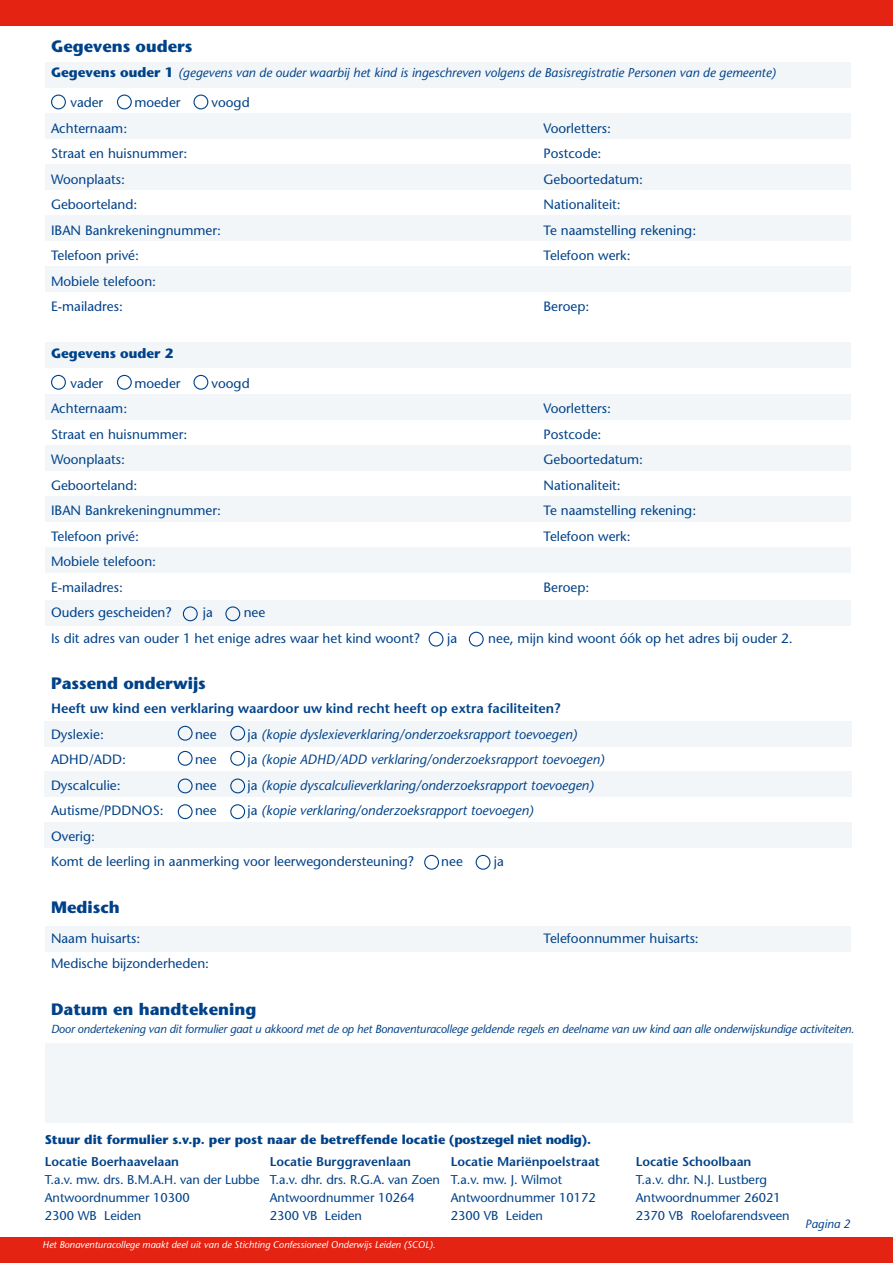
<style>
.page{position:relative;width:893px;height:1263px;background:#fff}
.page>*{position:absolute;margin:0;border:0;box-sizing:border-box;transform-origin:0 0}
.t1{font:700 16.5px "Stone Sans Std";color:#004289}
.t2{font:500 13.5px/25.5px "Stone Sans Std";color:#004289}
.t3{font:italic 500 13.5px "Stone Sans Std";color:#004289}
.t4{font:600 13.5px "Stone Sans Std";color:#004289}
.t5{font:700 13.5px "Stone Sans Std";color:#004289}
.t6{font:500 12.75px/18px "Stone Sans Std";color:#004289}
.t7{font:italic 500 12.75px "Stone Sans Std";color:#004289}
.t8{font:600 12.75px "Stone Sans Std";color:#004289}
.t9{font:700 12.75px "Stone Sans Std";color:#004289}
.t10{font:italic 12px "Stone Sans";color:#004289}
.t11{font:italic 500 11.7px "Stone Sans Std";letter-spacing:-.015em;color:#004289}
.t12{font:italic 9.75px "Stone Sans";color:#fff}
.s1{font-weight:700;font-style:normal;font-size:13.5px}
.s2{font-style:normal}
</style>
<div class="page">
<div style="left:45px;top:721px;width:807px;height:25px;background:#f2f6f9"></div>
<div style="left:45px;top:771px;width:807px;height:25px;background:#f2f6f9"></div>
<div style="left:45px;top:822px;width:807px;height:26px;background:#f2f6f9"></div>
<div style="left:424px;top:855px;width:15px;height:15px;border:1px solid #004289;border-radius:50%"></div>
<div style="left:178px;top:804px;width:15px;height:15px;border:1px solid #004289;border-radius:50%"></div>
<div style="left:178px;top:778px;width:15px;height:15px;border:1px solid #004289;border-radius:50%"></div>
<div style="left:178px;top:751px;width:15px;height:15px;border:1px solid #004289;border-radius:50%"></div>
<div style="left:178px;top:726px;width:15px;height:15px;border:1px solid #004289;border-radius:50%"></div>
<div style="left:476px;top:855px;width:14px;height:15px;border:1px solid #004289;border-radius:50%"></div>
<div style="left:230px;top:804px;width:15px;height:15px;border:1px solid #004289;border-radius:50%"></div>
<div style="left:230px;top:778px;width:15px;height:15px;border:1px solid #004289;border-radius:50%"></div>
<div style="left:230px;top:751px;width:15px;height:15px;border:1px solid #004289;border-radius:50%"></div>
<div style="left:230px;top:726px;width:15px;height:15px;border:1px solid #004289;border-radius:50%"></div>
<div style="left:45px;top:62px;width:805px;height:26px;background:#f2f6f9"></div>
<div style="left:45px;top:113px;width:805px;height:26px;background:#f2f6f9"></div>
<div style="left:45px;top:394px;width:805px;height:26px;background:#f2f6f9"></div>
<div style="left:45px;top:164px;width:805px;height:26px;background:#f2f6f9"></div>
<div style="left:45px;top:445px;width:805px;height:26px;background:#f2f6f9"></div>
<div style="left:45px;top:215px;width:805px;height:26px;background:#f2f6f9"></div>
<div style="left:45px;top:496px;width:805px;height:26px;background:#f2f6f9"></div>
<div style="left:45px;top:266px;width:805px;height:26px;background:#f2f6f9"></div>
<div style="left:45px;top:547px;width:805px;height:26px;background:#f2f6f9"></div>
<div style="left:45px;top:600px;width:805px;height:26px;background:#f2f6f9"></div>
<div style="left:45px;top:926px;width:805px;height:25px;background:#f2f6f9"></div>
<div style="left:45px;top:1043px;width:807px;height:80px;background:#f2f6f9"></div>
<div style="left:45px;top:342px;width:805px;height:25px;background:#f2f6f9"></div>
<div style="left:0;top:1237px;width:893px;height:26px;background:#e42313"></div>
<div style="left:0;top:0;width:893px;height:26px;background:#e42313"></div>
<div style="left:51px;top:95px;width:15px;height:14px;border:1px solid #004289;border-radius:50%"></div>
<div style="left:51px;top:375px;width:15px;height:15px;border:1px solid #004289;border-radius:50%"></div>
<div style="left:183px;top:606px;width:15px;height:15px;border:1px solid #004289;border-radius:50%"></div>
<div style="left:429px;top:632px;width:14px;height:15px;border:1px solid #004289;border-radius:50%"></div>
<div style="left:117px;top:95px;width:15px;height:14px;border:1px solid #004289;border-radius:50%"></div>
<div style="left:117px;top:375px;width:15px;height:15px;border:1px solid #004289;border-radius:50%"></div>
<div style="left:225px;top:606px;width:15px;height:15px;border:1px solid #004289;border-radius:50%"></div>
<div style="left:469px;top:632px;width:15px;height:15px;border:1px solid #004289;border-radius:50%"></div>
<div style="left:193px;top:95px;width:15px;height:14px;border:1px solid #004289;border-radius:50%"></div>
<div style="left:193px;top:375px;width:15px;height:15px;border:1px solid #004289;border-radius:50%"></div>
<p class="t1" style="left:51px;top:36px;width:143px">Gegevens ouders</p>
<p class="t7" style="left:51px;top:65px;width:727px"><span class="s1">Gegevens ouder 1</span> (gegevens van de ouder waarbij het kind is ingeschreven volgens de Basisregistratie Personen van de gemeente)</p>
<p class="t2" style="left:70px;top:90px;width:34px">vader</p>
<p class="t2" style="left:134px;top:90px;width:48px">moeder</p>
<p class="t2" style="left:212px;top:90px;width:40px">voogd</p>
<p class="t2" style="left:51px;top:115px;width:78px">Achternaam:</p>
<p class="t2" style="left:544px;top:115px;width:69px">Voorletters:</p>
<p class="t2" style="left:51px;top:141px;width:138px">Straat en huisnummer:</p>
<p class="t2" style="left:544px;top:141px;width:59px">Postcode:</p>
<p class="t2" style="left:51px;top:166px;width:75px">Woonplaats:</p>
<p class="t2" style="left:544px;top:166px;width:101px">Geboortedatum:</p>
<p class="t2" style="left:51px;top:192px;width:88px">Geboorteland:</p>
<p class="t2" style="left:544px;top:192px;width:79px">Nationaliteit:</p>
<p class="t2" style="left:51px;top:217px;width:171px">IBAN Bankrekeningnummer:</p>
<p class="t2" style="left:544px;top:217px;width:154px">Te naamstelling rekening:</p>
<p class="t2" style="left:51px;top:243px;width:89px">Telefoon privé:</p>
<p class="t2" style="left:544px;top:243px;width:89px">Telefoon werk:</p>
<p class="t2" style="left:51px;top:268px;width:107px">Mobiele telefoon:<br>E-mailadres:</p>
<p class="t2" style="left:544px;top:294px;width:47px">Beroep:</p>
<p class="t5" style="left:51px;top:345px;width:124px">Gegevens ouder 2</p>
<p class="t2" style="left:70px;top:370px;width:34px">vader</p>
<p class="t2" style="left:134px;top:370px;width:48px">moeder</p>
<p class="t2" style="left:212px;top:370px;width:40px">voogd</p>
<p class="t2" style="left:51px;top:396px;width:78px">Achternaam:</p>
<p class="t2" style="left:544px;top:396px;width:69px">Voorletters:</p>
<p class="t2" style="left:51px;top:421px;width:138px">Straat en huisnummer:</p>
<p class="t2" style="left:544px;top:421px;width:59px">Postcode:</p>
<p class="t2" style="left:51px;top:447px;width:75px">Woonplaats:</p>
<p class="t2" style="left:544px;top:447px;width:101px">Geboortedatum:</p>
<p class="t2" style="left:51px;top:472px;width:88px">Geboorteland:</p>
<p class="t2" style="left:544px;top:472px;width:79px">Nationaliteit:</p>
<p class="t2" style="left:51px;top:498px;width:171px">IBAN Bankrekeningnummer:</p>
<p class="t2" style="left:544px;top:498px;width:154px">Te naamstelling rekening:</p>
<p class="t2" style="left:51px;top:523px;width:89px">Telefoon privé:</p>
<p class="t2" style="left:544px;top:523px;width:89px">Telefoon werk:</p>
<p class="t2" style="left:51px;top:549px;width:107px">Mobiele telefoon:<br>E-mailadres:</p>
<p class="t2" style="left:544px;top:574px;width:47px">Beroep:</p>
<p class="t2" style="left:51px;top:600px;width:122px">Ouders gescheiden?</p>
<p class="t2" style="left:203px;top:600px;width:11px">ja</p>
<p class="t2" style="left:51px;top:600px;width:371px;text-indent:193px">nee<br>Is dit adres van ouder 1 het enige adres waar het kind woont?</p>
<p class="t2" style="left:447px;top:625px;width:11px">ja</p>
<p class="t2" style="left:488px;top:625px;width:306px">nee, mijn kind woont óók op het adres bij ouder 2.</p>
<p class="t1" style="left:51px;top:674px;width:156px">Passend onderwijs</p>
<p class="t4" style="left:51px;top:701px;width:511px">Heeft uw kind een verklaring waardoor uw kind recht heeft op extra faciliteiten?</p>
<p class="t2" style="left:51px;top:721px;width:54px">Dyslexie:</p>
<p class="t2" style="left:195px;top:721px;width:23px">nee</p>
<p class="t3" style="left:248px;top:726px;width:331px"><span class="s2">ja</span> (kopie dyslexieverklaring/onderzoeksrapport toevoegen)</p>
<p class="t2" style="left:51px;top:747px;width:76px">ADHD/ADD:</p>
<p class="t2" style="left:195px;top:747px;width:23px">nee</p>
<p class="t3" style="left:248px;top:752px;width:359px"><span class="s2">ja</span> (kopie ADHD/ADD verklaring/onderzoeksrapport toevoegen)</p>
<p class="t2" style="left:51px;top:772px;width:71px">Dyscalculie:</p>
<p class="t2" style="left:195px;top:772px;width:23px">nee</p>
<p class="t3" style="left:248px;top:777px;width:348px"><span class="s2">ja</span> (kopie dyscalculieverklaring/onderzoeksrapport toevoegen)</p>
<p class="t2" style="left:51px;top:798px;width:114px">Autisme/PDDNOS:</p>
<p class="t2" style="left:195px;top:798px;width:23px">nee</p>
<p class="t3" style="left:248px;top:803px;width:288px"><span class="s2">ja</span> (kopie verklaring/onderzoeksrapport toevoegen)</p>
<p class="t2" style="left:51px;top:823px;width:365px">Overig:<br>Komt de leerling in aanmerking voor leerwegondersteuning?</p>
<p class="t2" style="left:441px;top:849px;width:23px">nee</p>
<p class="t2" style="left:494px;top:849px;width:11px">ja</p>
<p class="t1" style="left:51px;top:897px;width:70px">Medisch</p>
<p class="t2" style="left:51px;top:925px;width:91px">Naam huisarts:</p>
<p class="t2" style="left:544px;top:925px;width:157px">Telefoonnummer huisarts:</p>
<p class="t2" style="left:51px;top:951px;width:160px">Medische bijzonderheden:</p>
<p class="t1" style="left:51px;top:999px;width:207px">Datum en handtekening</p>
<p class="t11" style="left:51px;top:1022px;width:805px">Door ondertekening van dit formulier gaat u akkoord met de op het Bonaventuracollege geldende regels en deelname van uw kind aan alle onderwijskundige activiteiten.</p>
<p class="t9" style="left:45px;top:1132px;width:548px">Stuur dit formulier s.v.p. per post naar de betreffende locatie (postzegel niet nodig).</p>
<p class="t8" style="left:45px;top:1153px;width:136px">Locatie Boerhaavelaan</p>
<p class="t6" style="left:45px;top:1170px;width:216px">T.a.v. mw. drs. B.M.A.H. van der Lubbe<br>Antwoordnummer 10300<br>2300 WB Leiden</p>
<p class="t8" style="left:270px;top:1153px;width:143px">Locatie Burggravenlaan</p>
<p class="t6" style="left:270px;top:1170px;width:172px">T.a.v. dhr. drs. R.G.A. van Zoen<br>Antwoordnummer 10264<br>2300 VB Leiden</p>
<p class="t8" style="left:451px;top:1153px;width:151px">Locatie Mariënpoelstraat</p>
<p class="t6" style="left:451px;top:1170px;width:146px">T.a.v. mw. J. Wilmot<br>Antwoordnummer 10172<br>2300 VB Leiden</p>
<p class="t12" style="left:43px;top:1239px;width:395px">Het Bonaventuracollege maakt deel uit van de Stichting Confessioneel Onderwijs Leiden (SCOL).</p>
<p class="t8" style="left:636px;top:1153px;width:117px">Locatie Schoolbaan</p>
<p class="t6" style="left:636px;top:1170px;width:156px">T.a.v. dhr. N.J. Lustberg<br>Antwoordnummer 26021<br>2370 VB Roelofarendsveen</p>
<p class="t10" style="left:805px;top:1217px;width:47px">Pagina 2</p>
</div>
